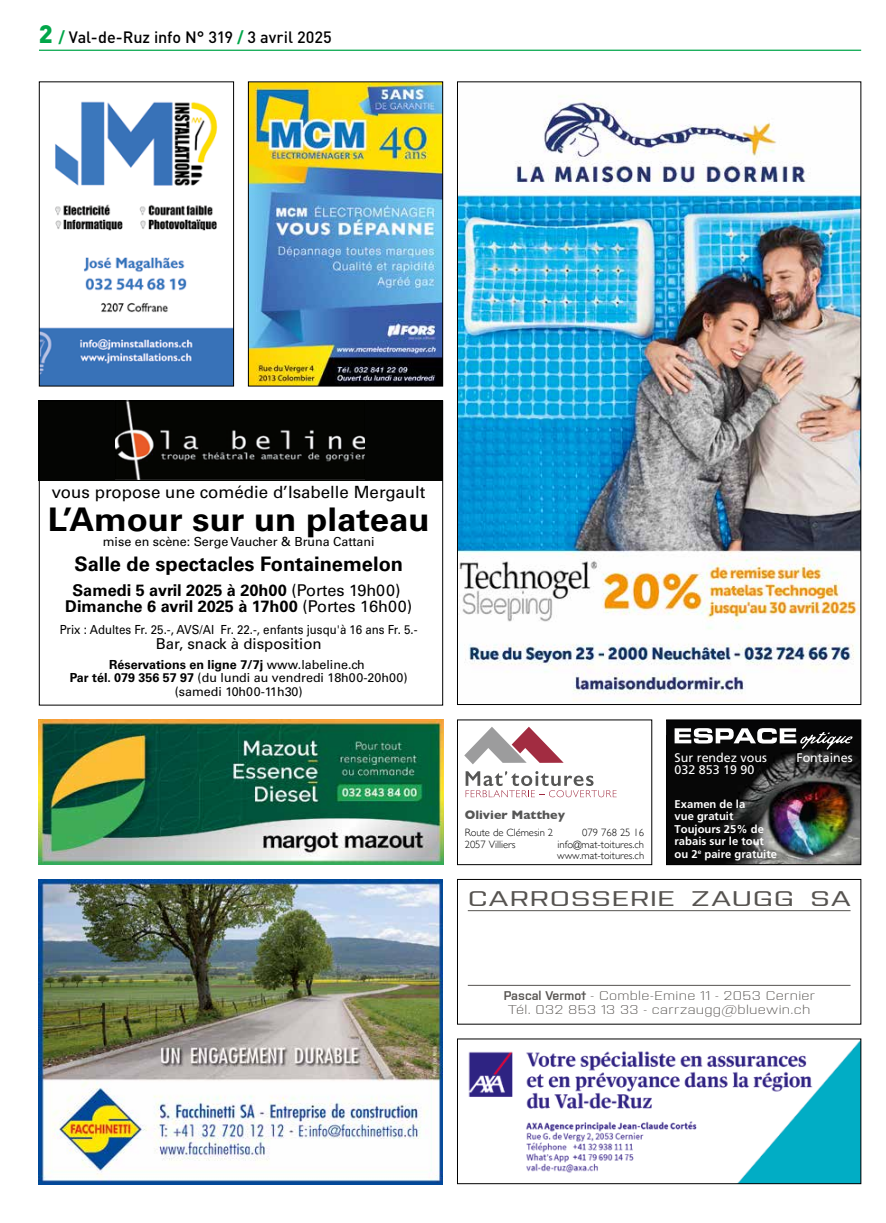
<style>
.page{position:relative;width:886px;height:1223px;background:#fff}
.page>*{position:absolute;margin:0;border:0;box-sizing:border-box;transform-origin:0 0}
.t1{font:700 32.5px "Univers";letter-spacing:-.005em;color:#000;scale:1.07 1}
.t2{font:500 21.12px "Purista";letter-spacing:.03em;color:#565350;scale:1.45 1}
.t3{font:700 20px "Univers";color:#000}
.t4{font:16.88px "Univers";color:#000}
.t5{font:700 16.25px/16.2px "Univers";color:#000;text-align:center}
.t6{font:500 16.25px "DIN";letter-spacing:-.005em;color:#000}
.t7{font:15px "Univers";color:#000}
.t8{font:300 12.62px/13.8px "Purista";letter-spacing:.02em;color:#565350;text-align:center;scale:1.2 1}
.t9{font:12.5px/13.8px "Univers";color:#000;text-align:center}
.t10{font:12.5px "Univers";color:#000;scale:.92 1}
.t11{font:12.5px/12.5px "Frutiger";color:#fff}
.t12{font:700 12.5px "Gill Sans";color:#565655}
.t13{font:700 11.25px/12.5px "Frutiger";color:#fff}
.t14{font:300 10.62px/11.2px "Gill Sans";color:#000}
.s1{font-weight:900;font-size:25px;color:#00a649}
.s2{font-weight:700;color:#00a649}
.s3{font-weight:400}
.s4{font-weight:700}
.s5{font-weight:600}
</style>
<div class="page">
<hr style="left:39px;top:50px;width:822px;height:1px;background:#00a649">
<img style="left:457px;top:81px;width:404px;height:624px">
<svg style="left:39px;top:81px;width:195px;height:306px"></svg>
<div style="left:39px;top:400px;width:404px;height:81px;background:#040503"></div>
<img style="left:115px;top:402px;width:250px;height:78px">
<div style="left:39px;top:400px;width:404px;height:305px;border:1px solid #000"></div>
<img style="left:39px;top:719px;width:404px;height:146px">
<img style="left:248px;top:81px;width:195px;height:306px">
<svg style="left:466px;top:771px;width:151px;height:26px"></svg>
<svg style="left:464px;top:726px;width:100px;height:38px"></svg>
<div style="left:457px;top:719px;width:195px;height:146px;border:1px solid #000"></div>
<img style="left:666px;top:719px;width:195px;height:146px">
<img style="left:39px;top:879px;width:404px;height:304px">
<svg style="left:457px;top:878px;width:404px;height:146px"></svg>
<svg style="left:457px;top:1038px;width:404px;height:146px"></svg>
<h3 class="t6" style="left:39px;top:27px;width:294px"><span class="s1">2</span> <span class="s2">/</span> Val-de-Ruz info N° 319 <span class="s2">/</span> 3 avril 2025</h3>
<h3 class="t4" style="left:52px;top:481px;width:375px">vous propose une comédie d’Isabelle Mergault</h3>
<h1 class="t1" style="left:48px;top:501px;width:358px">L’Amour sur un plateau</h1>
<p class="t9" style="left:103px;top:535px;width:273px">mise en scène: Serge Vaucher &amp; Bruna Cattani</p>
<h3 class="t3" style="left:74px;top:552px;width:330px">Salle de spectacles Fontainemelon</h3>
<h3 class="t5" style="left:65px;top:582px;width:348px">Samedi 5 avril 2025 à 20h00 <span class="s3">(Portes 19h00)<br></span>Dimanche 6 avril 2025 à 17h00 <span class="s3">(Portes 16h00)</span></h3>
<p class="t10" style="left:60px;top:621px;width:390px">Prix : Adultes Fr. 25.-, AVS/AI Fr. 22.-, enfants jusqu'à 16 ans Fr. 5.-</p>
<p class="t7" style="left:156px;top:634px;width:168px">Bar, snack à disposition</p>
<p class="t9" style="left:70px;top:657px;width:339px"><span class="s4">Réservations en ligne 7/7j</span> www.labeline.ch<br><span class="s4">Par tél. 079 356 57 97</span> (du lundi au vendredi 18h00-20h00) (samedi 10h00-11h30)</p>
<p class="t12" style="left:465px;top:804px;width:102px">Olivier Matthey</p>
<p class="t14" style="left:465px;top:826px;width:90px">Route de Clémesin 2</p>
<p class="t14" style="left:582px;top:826px;width:63px">079 768 25 16</p>
<p class="t14" style="left:465px;top:838px;width:52px">2057 Villiers</p>
<p class="t14" style="left:557px;top:838px;width:88px">info@mat-toitures.ch www.mat-toitures.ch</p>
<p class="t11" style="left:674px;top:751px;width:94px">Sur rendez vous<br>032 853 19 90</p>
<p class="t11" style="left:796px;top:751px;width:58px">Fontaines</p>
<p class="t13" style="left:674px;top:797px;width:104px">Examen de la<br>vue gratuit<br>Toujours 25% de rabais sur le tout ou 2<sup>e</sup> paire gratuite</p>
<h2 class="t2" style="left:468px;top:882px;width:265px">CARROSSERIE ZAUGG SA</h2>
<p class="t8" style="left:504px;top:987px;width:261px"><span class="s5">Pascal Vermot</span> - Comble-Emine 11 - 2053 Cernier<br>Tél. 032 853 13 33 - carrzaugg@bluewin.ch</p>
</div>
